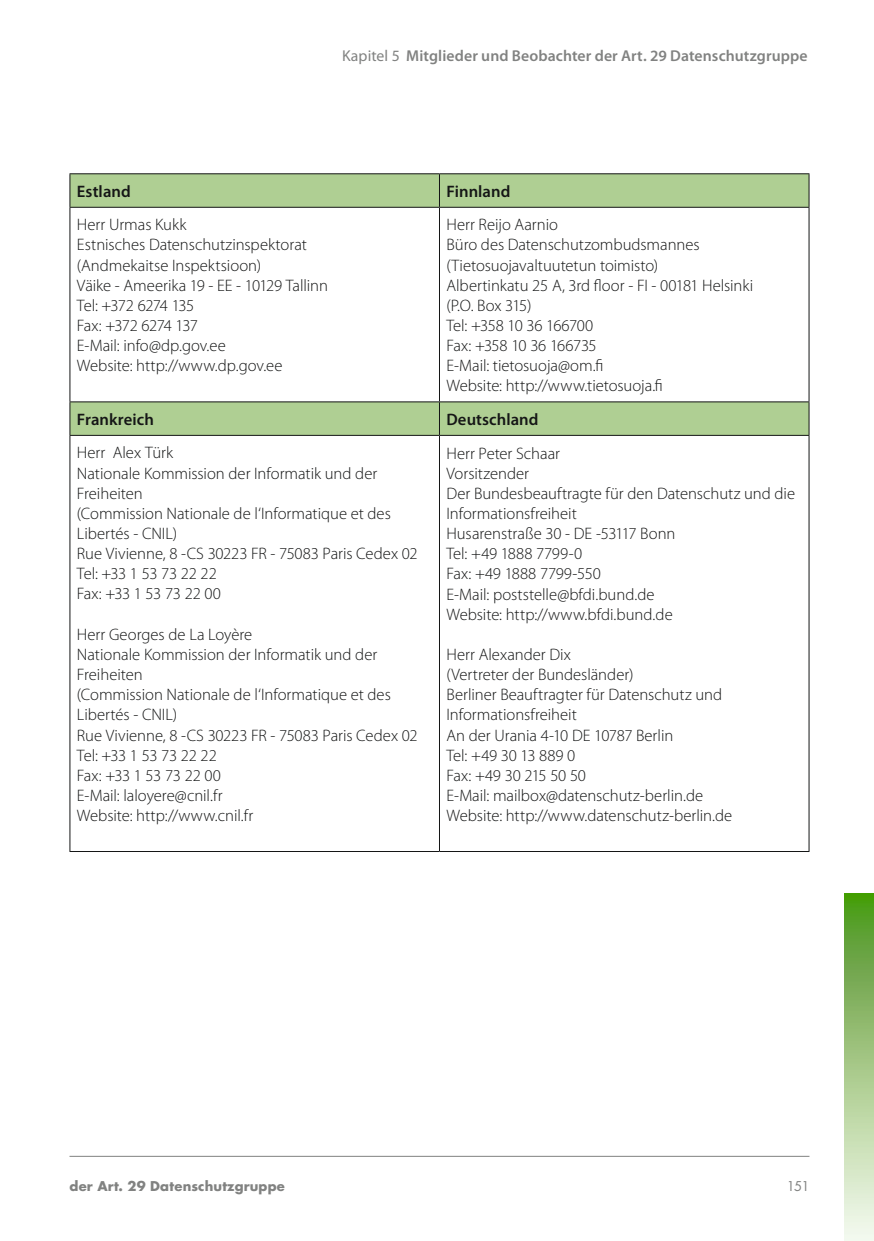
<style>
.page{position:relative;width:874px;height:1241px;background:#fff}
.page>*{position:absolute;margin:0;border:0;box-sizing:border-box;transform-origin:0 0}
.t1{font:300 16.62px/20.1px "Myriad Pro";letter-spacing:-.005em;color:#151616}
.t2{font:600 16.62px "Myriad Pro";letter-spacing:.005em;color:#151616}
.t3{font:600 15.75px "Myriad Pro";letter-spacing:.005em;color:#818281}
.t4{font:700 13.12px "Futura Std";letter-spacing:.015em;color:#818281}
.t5{font:13.12px "Futura Std";color:#818281}
.s1{font-weight:400}
</style>
<div class="page">
<hr style="left:69px;top:1155px;width:740px;height:1px;background:#818281">
<div style="left:843px;top:893px;width:30px;height:347px;background:linear-gradient(to bottom,#4b9519,#fafbf4)"></div>
<svg style="left:70px;top:174px;width:738px;height:261px"></svg>
<hr style="left:808px;top:402px;width:1px;height:33px;background:#151616">
<hr style="left:808px;top:436px;width:1px;height:414px;background:#151616">
<hr style="left:808px;top:174px;width:1px;height:33px;background:#151616">
<hr style="left:69px;top:401px;width:370px;height:1px;background:#151616">
<hr style="left:439px;top:401px;width:370px;height:1px;background:#151616">
<hr style="left:69px;top:173px;width:370px;height:1px;background:#151616">
<hr style="left:439px;top:173px;width:370px;height:1px;background:#151616">
<hr style="left:69px;top:207px;width:370px;height:1px;background:#151616">
<hr style="left:439px;top:207px;width:370px;height:1px;background:#151616">
<hr style="left:69px;top:435px;width:370px;height:1px;background:#151616">
<hr style="left:439px;top:435px;width:370px;height:1px;background:#151616">
<hr style="left:69px;top:850px;width:370px;height:1px;background:#151616">
<hr style="left:439px;top:850px;width:370px;height:1px;background:#151616">
<hr style="left:69px;top:174px;width:1px;height:33px;background:#151616">
<hr style="left:439px;top:174px;width:1px;height:33px;background:#151616">
<hr style="left:69px;top:402px;width:1px;height:33px;background:#151616">
<hr style="left:439px;top:402px;width:1px;height:33px;background:#151616">
<hr style="left:69px;top:436px;width:1px;height:414px;background:#151616">
<hr style="left:439px;top:436px;width:1px;height:414px;background:#151616">
<hr style="left:69px;top:208px;width:1px;height:193px;background:#151616">
<hr style="left:439px;top:208px;width:1px;height:193px;background:#151616">
<hr style="left:808px;top:208px;width:1px;height:193px;background:#151616">
<p class="t3" style="left:342px;top:47px;width:467px"><span class="s1">Kapitel 5</span> Mitglieder und Beobachter der Art. 29 Datenschutzgruppe</p>
<p class="t2" style="left:77px;top:182px;width:55px">Estland</p>
<p class="t2" style="left:446px;top:182px;width:65px">Finnland</p>
<p class="t1" style="left:77px;top:215px;width:252px">Herr Urmas Kukk<br>Estnisches Datenschutzinspektorat (Andmekaitse Inspektsioon)<br>Väike - Ameerika 19 - EE - 10129 Tallinn<br>Tel: +372 6274 135<br>Fax: +372 6274 137<br>E-Mail: info@dp.gov.ee<br>Website: http://www.dp.gov.ee</p>
<p class="t1" style="left:446px;top:215px;width:308px">Herr Reijo Aarnio<br>Büro des Datenschutzombudsmannes (Tietosuojavaltuutetun toimisto)<br>Albertinkatu 25 A, 3rd floor - FI - 00181 Helsinki (P.O. Box 315)<br>Tel: +358 10 36 166700<br>Fax: +358 10 36 166735<br>E-Mail: tietosuoja@om.fi<br>Website: http://www.tietosuoja.fi</p>
<p class="t2" style="left:77px;top:410px;width:78px">Frankreich</p>
<p class="t2" style="left:446px;top:410px;width:93px">Deutschland</p>
<p class="t1" style="left:77px;top:443px;width:342px">Herr Alex Türk<br>Nationale Kommission der Informatik und der<br>Freiheiten<br>(Commission Nationale de l‘Informatique et des<br>Libertés - CNIL)<br>Rue Vivienne, 8 -CS 30223 FR - 75083 Paris Cedex 02<br>Tel: +33 1 53 73 22 22<br>Fax: +33 1 53 73 22 00</p>
<p class="t1" style="left:77px;top:624px;width:342px">Herr Georges de La Loyère<br>Nationale Kommission der Informatik und der<br>Freiheiten<br>(Commission Nationale de l‘Informatique et des<br>Libertés - CNIL)<br>Rue Vivienne, 8 -CS 30223 FR - 75083 Paris Cedex 02<br>Tel: +33 1 53 73 22 22<br>Fax: +33 1 53 73 22 00<br>E-Mail: laloyere@cnil.fr<br>Website: http://www.cnil.fr</p>
<p class="t1" style="left:446px;top:443px;width:350px">Herr Peter Schaar<br>Vorsitzender<br>Der Bundesbeauftragte für den Datenschutz und die<br>Informationsfreiheit<br>Husarenstraße 30 - DE -53117 Bonn<br>Tel: +49 1888 7799-0<br>Fax: +49 1888 7799-550<br>E-Mail: poststelle@bfdi.bund.de<br>Website: http://www.bfdi.bund.de</p>
<p class="t1" style="left:446px;top:644px;width:287px">Herr Alexander Dix<br>(Vertreter der Bundesländer)<br>Berliner Beauftragter für Datenschutz und<br>Informationsfreiheit<br>An der Urania 4-10 DE 10787 Berlin<br>Tel: +49 30 13 889 0<br>Fax: +49 30 215 50 50<br>E-Mail: mailbox@datenschutz-berlin.de<br>Website: http://www.datenschutz-berlin.de</p>
<p class="t4" style="left:69px;top:1177px;width:217px">der Art. 29 Datenschutzgruppe</p>
<p class="t5" style="left:786px;top:1177px;width:24px">151</p>
</div>
